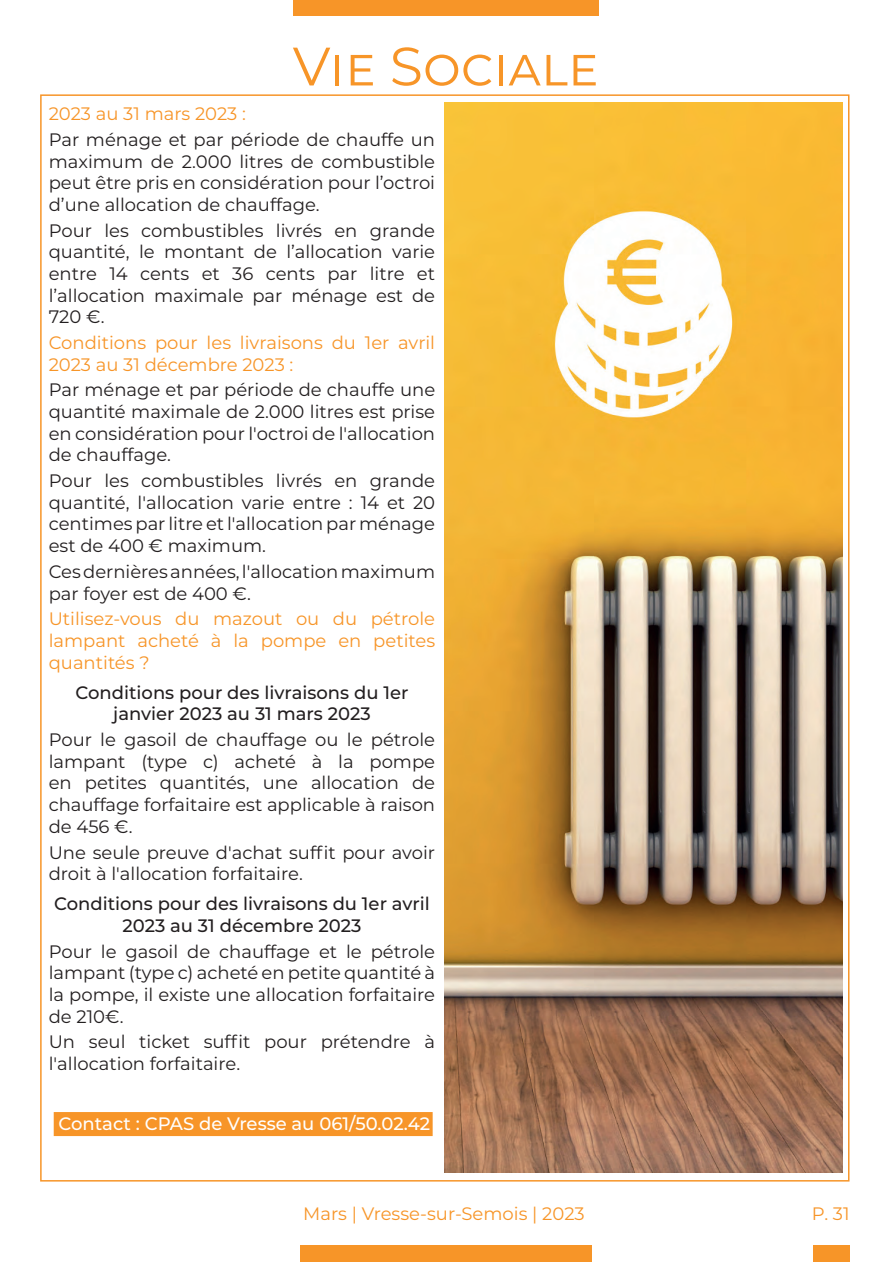
<style>
.page{position:relative;width:893px;height:1262px;background:#fff}
.page>*{position:absolute;margin:0;border:0;box-sizing:border-box;transform-origin:0 0}
.t1{font:54px "Montserrat";color:#f79528}
.t2{font:18px/21.6px "Montserrat";color:#231f20;text-align:justify}
.t3{font:18px/21.6px "Montserrat";color:#f79528}
.t4{font:500 18px/21.6px "Montserrat";color:#231f20;text-align:center}
.t5{font:500 18px "Montserrat";color:#fff}
</style>
<div class="page">
<div style="left:293px;top:0;width:305px;height:16px;background:#f79528"></div>
<div style="left:300px;top:1245px;width:291px;height:16px;background:#f79528"></div>
<div style="left:813px;top:1245px;width:37px;height:16px;background:#f79528"></div>
<div style="left:54px;top:1111px;width:379px;height:24px;background:#f79528"></div>
<img style="left:444px;top:103px;width:399px;height:1068px">
<h1 class="t1" style="left:293px;top:29px;width:307px">Vie Sociale</h1>
<p class="t3" style="left:49px;top:102px;width:199px">2023 au 31 mars 2023 :</p>
<p class="t2" style="left:49px;top:128px;width:388px">Par ménage et par période de chauffe un maximum de 2.000 litres de combustible peut être pris en considération pour l’octroi d’une allocation de chauffage.</p>
<p class="t2" style="left:49px;top:219px;width:388px">Pour les combustibles livrés en grande quantité, le montant de l’allocation varie entre 14 cents et 36 cents par litre et l’allocation maximale par ménage est de 720 €.</p>
<p class="t3" style="left:49px;top:331px;width:388px">Conditions pour les livraisons du 1er avril<br>2023 au 31 décembre 2023 :</p>
<p class="t2" style="left:49px;top:378px;width:388px">Par ménage et par période de chauffe une quantité maximale de 2.000 litres est prise en considération pour l'octroi de l'allocation de chauffage.</p>
<p class="t2" style="left:49px;top:469px;width:388px">Pour les combustibles livrés en grande quantité, l'allocation varie entre : 14 et 20 centimes par litre et l'allocation par ménage est de 400 € maximum.</p>
<p class="t2" style="left:49px;top:560px;width:388px">Ces dernières années, l'allocation maximum par foyer est de 400 €.</p>
<p class="t3" style="left:49px;top:607px;width:388px;text-align:justify">Utilisez-vous du mazout ou du pétrole lampant acheté à la pompe en petites quantités ?</p>
<p class="t4" style="left:75px;top:680px;width:334px">Conditions pour des livraisons du 1er janvier 2023 au 31 mars 2023</p>
<p class="t2" style="left:49px;top:728px;width:388px">Pour le gasoil de chauffage ou le pétrole lampant (type c) acheté à la pompe en petites quantités, une allocation de chauffage forfaitaire est applicable à raison de 456 €.</p>
<p class="t2" style="left:49px;top:840px;width:388px">Une seule preuve d'achat suffit pour avoir droit à l'allocation forfaitaire.</p>
<p class="t4" style="left:54px;top:892px;width:377px">Conditions pour des livraisons du 1er avril<br>2023 au 31 décembre 2023</p>
<p class="t2" style="left:49px;top:939px;width:388px">Pour le gasoil de chauffage et le pétrole lampant (type c) acheté en petite quantité à la pompe, il existe une allocation forfaitaire de 210€.</p>
<p class="t2" style="left:49px;top:1030px;width:388px">Un seul ticket suffit pour prétendre à l'allocation forfaitaire.</p>
<p class="t5" style="left:59px;top:1110px;width:373px">Contact : CPAS de Vresse au 061/50.02.42</p>
<p class="t3" style="left:303px;top:1202px;width:283px">Mars | Vresse-sur-Semois | 2023</p>
<p class="t3" style="left:812px;top:1202px;width:39px">P. 31</p>
</div>
